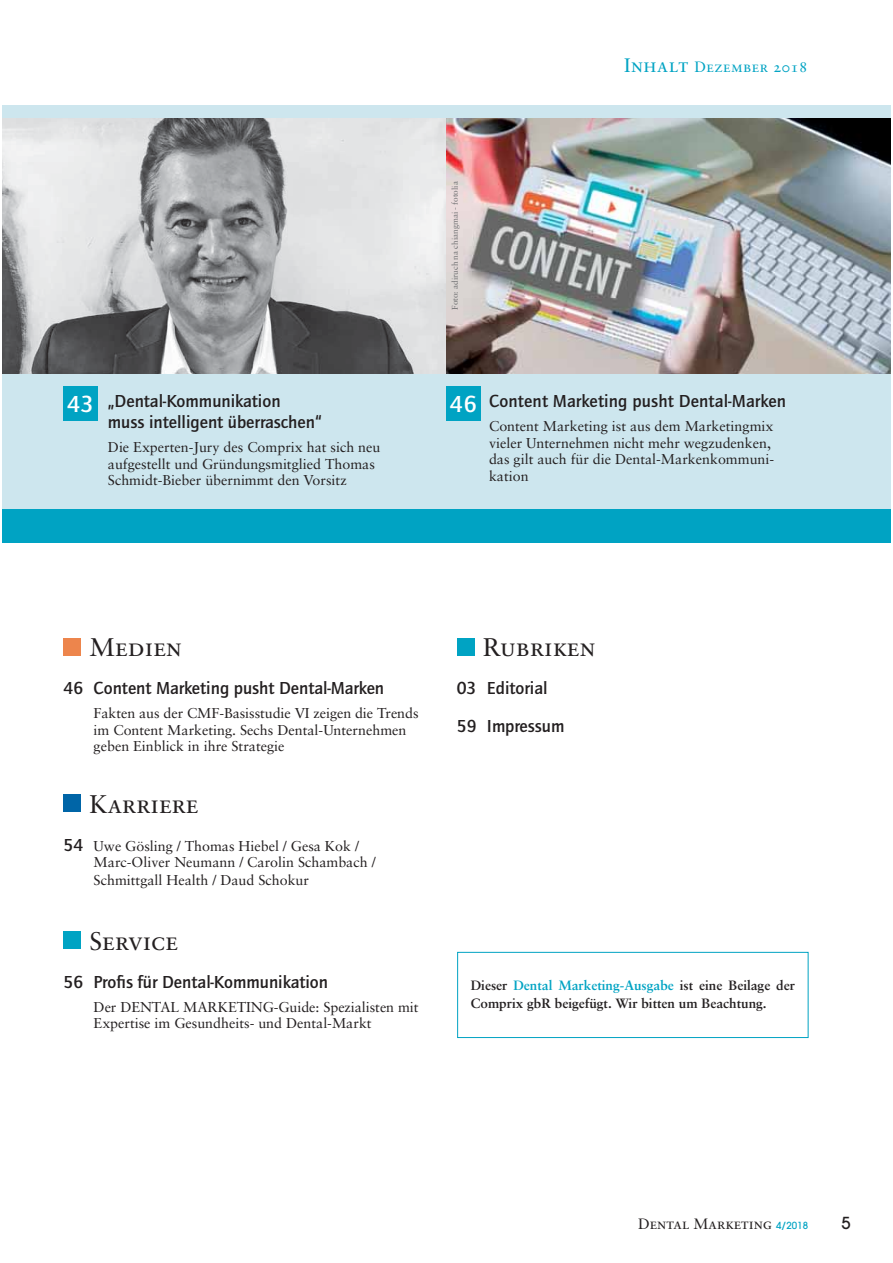
<style>
.page{position:relative;width:893px;height:1263px;background:#fff}
.page>*{position:absolute;margin:0;border:0;box-sizing:border-box;transform-origin:0 0}
.t1{font:25.5px "Sabon Roman SC";color:#231f20}
.t2{font:500 24px "Quay Sans ITC Std";color:#fff}
.t3{font:500 18px/38px "Quay Sans ITC Std";color:#231f20}
.t4{font:500 16.5px "Avant Garde";color:#231f20}
.t5{font:15px "Sabon Roman SC";color:#231f20}
.t6{font:15px "Sabon Roman SC";letter-spacing:.025em;color:#00a3c3}
.t7{font:14.25px/16.5px "Sabon";color:#231f20}
.t8{font:700 13.5px/18px "Sabon";color:#231f20}
.t9{font:8.25px "Sabon";color:#6d6e70}
.s1{font-size:19.5px}
.s2{font-family:"Quay Sans ITC Std";font-weight:500;font-size:18px}
.s3{color:#00a3c3}
.s4{font-family:"Avant Garde";font-weight:500;font-size:9.75px;color:#00a3c3}
</style>
<div class="page">
<div style="left:2px;top:105px;width:888px;height:433px;background:#cde6ee"></div>
<img style="left:2px;top:118px;width:444px;height:255px">
<img style="left:446px;top:118px;width:444px;height:255px">
<div style="left:64px;top:386px;width:34px;height:34px;background:#00a3c3"></div>
<div style="left:446px;top:386px;width:34px;height:34px;background:#00a3c3"></div>
<div style="left:64px;top:639px;width:17px;height:17px;background:#ed854c"></div>
<div style="left:64px;top:794px;width:17px;height:17px;background:#0065a7"></div>
<div style="left:64px;top:931px;width:17px;height:18px;background:#00a3c3"></div>
<div style="left:2px;top:509px;width:888px;height:34px;background:#00a3c3"></div>
<div style="left:457px;top:639px;width:17px;height:17px;background:#00a3c3"></div>
<div style="left:457px;top:952px;width:351px;height:86px;border:1px solid #00a3c3"></div>
<p class="t6" style="left:624px;top:61px;width:185px"><span class="s1">Inhalt</span> Dezember 2018</p>
<p class="t9" style="left:451px;top:310px;width:130px;rotate:-90deg">Foto: adiruch na chiangmai - fotolia</p>
<p class="t3" style="left:108px;top:392px;width:215px;line-height:21px">„Dental-Kommunikation<br>muss intelligent überraschen“</p>
<p class="t7" style="left:108px;top:440px;width:274px">Die Experten-Jury des Comprix hat sich neu aufgestellt und Gründungsmitglied Thomas<br>Schmidt-Bieber übernimmt den Vorsitz</p>
<h2 class="t2" style="left:67px;top:395px;width:28px">43</h2>
<h2 class="t2" style="left:450px;top:395px;width:28px">46</h2>
<p class="t3" style="left:489px;top:383px;width:298px">Content Marketing pusht Dental-Marken</p>
<p class="t7" style="left:489px;top:419px;width:287px">Content Marketing ist aus dem Marketingmix vieler Unternehmen nicht mehr wegzudenken, das gilt auch für die Dental-Markenkommuni&shy;kation</p>
<h1 class="t1" style="left:90px;top:637px;width:94px">Medien</h1>
<p class="t3" style="left:64px;top:670px;width:322px">46 Content Marketing pusht Dental-Marken</p>
<p class="t7" style="left:94px;top:706px;width:326px">Fakten aus der CMF-Basisstudie VI zeigen die Trends im Content Marketing. Sechs Dental-Unternehmen geben Einblick in ihre Strategie</p>
<h1 class="t1" style="left:90px;top:793px;width:111px">Karriere</h1>
<p class="t7" style="left:94px;top:839px;width:283px;text-indent:-30px"><span class="s2">54</span> Uwe Gösling / Thomas Hiebel / Gesa Kok /<br>Marc-Oliver Neumann / Carolin Schambach /</p>
<p class="t7" style="left:94px;top:873px;width:217px">Schmittgall Health / Daud Schokur</p>
<h1 class="t1" style="left:90px;top:930px;width:90px">Service</h1>
<p class="t3" style="left:64px;top:964px;width:266px">56 Profis für Dental-Kommunikation</p>
<p class="t7" style="left:94px;top:1000px;width:326px">Der DENTAL MARKETING-Guide: Spezialisten mit<br>Expertise im Gesundheits- und Dental-Markt</p>
<h1 class="t1" style="left:483px;top:637px;width:114px">Rubriken</h1>
<p class="t3" style="left:457px;top:670px;width:109px">03 Editorial<br>59 Impressum</p>
<p class="t8" style="left:471px;top:978px;width:326px">Dieser <span class="s3">Dental Marketing-Ausgabe</span> ist eine Beilage der<br>Comprix gbR beigefügt. Wir bitten um Beachtung.</p>
<p class="t5" style="left:638px;top:1217px;width:171px">Dental Marketing <span class="s4">4/2018</span></p>
<p class="t4" style="left:841px;top:1217px;width:11px">5</p>
</div>
